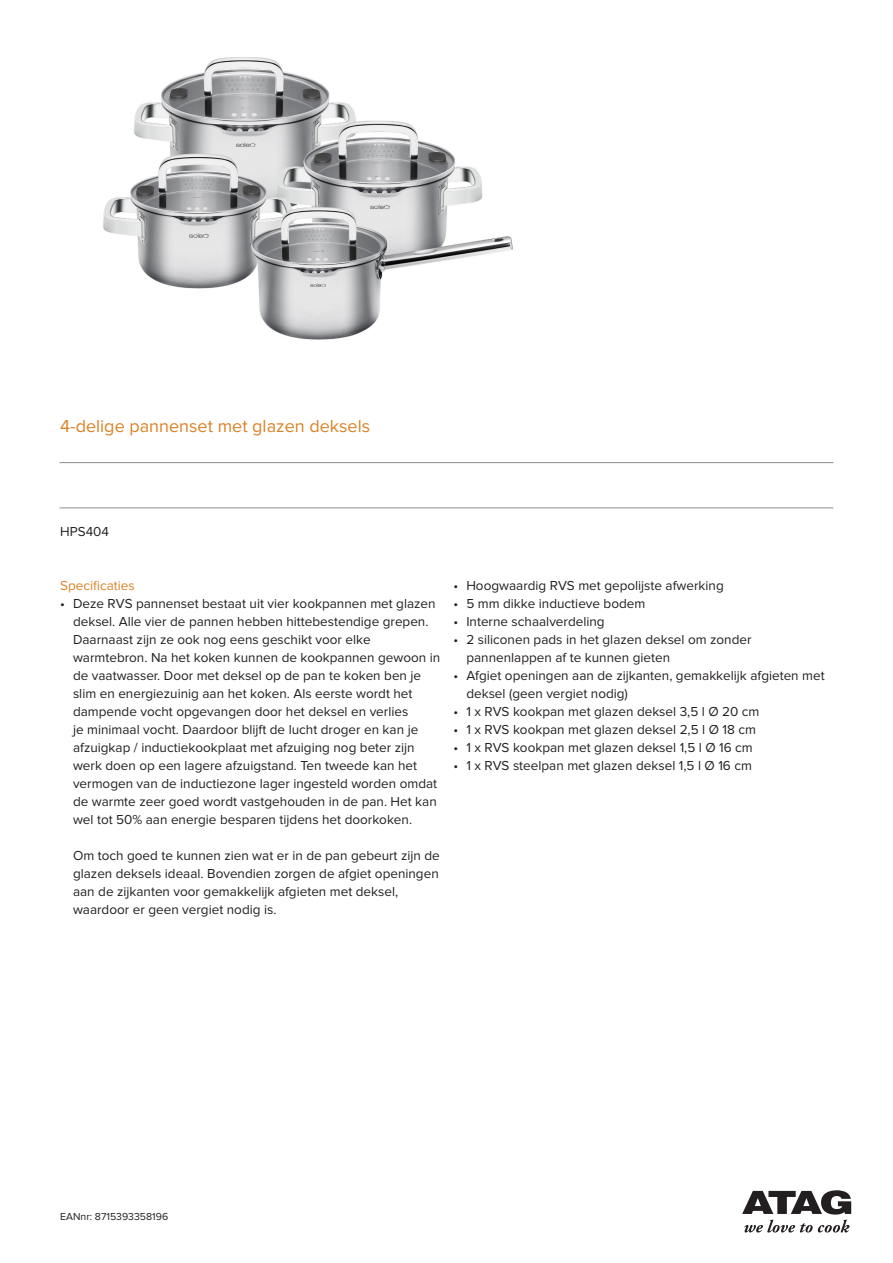
<style>
.page{position:relative;width:893px;height:1263px;background:#fff}
.page>*{position:absolute;margin:0;border:0;box-sizing:border-box;transform-origin:0 0}
.Productnaam{font:18px "Proxima Nova";color:#db8225}
.type_overzicht{font:13.5px/18px "Proxima Nova";color:#231f20}
.producttekst_tussenk{font:13.5px "Proxima Nova";color:#db8225}
.EANnr{font:10.5px "Proxima Nova";color:#231f20}
</style>
<div class="page">
<hr style="left:60px;top:462px;width:773px;height:1px;background:#8a8c8f">
<hr style="left:60px;top:508px;width:773px;height:1px;background:#8a8c8f">
<svg style="left:744px;top:1220px;width:105px;height:12px"></svg>
<svg style="left:742px;top:1190px;width:109px;height:24px"></svg>
<img style="left:103px;top:57px;width:410px;height:283px">
<p class="Productnaam" style="left:60px;top:418px;width:311px">4-delige pannenset met glazen deksels</p>
<p class="type_overzicht" style="left:60px;top:523px;width:50px">HPS404</p>
<p class="producttekst_tussenk" style="left:60px;top:579px;width:76px">Specificaties</p>
<p class="type_overzicht" style="left:73px;top:595px;width:369px;text-indent:-13px">• Deze RVS pannenset bestaat uit vier kookpannen met glazen deksel. Alle vier de pannen hebben hittebestendige grepen.<br>Daarnaast zijn ze ook nog eens geschikt voor elke warmtebron. Na het koken kunnen de kookpannen gewoon in de vaatwasser. Door met deksel op de pan te koken ben je slim en energiezuinig aan het koken. Als eerste wordt het dampende vocht opgevangen door het deksel en verlies<br>je minimaal vocht. Daardoor blijft de lucht droger en kan je afzuigkap / inductiekookplaat met afzuiging nog beter zijn werk doen op een lagere afzuigstand. Ten tweede kan het vermogen van de inductiezone lager ingesteld worden omdat de warmte zeer goed wordt vastgehouden in de pan. Het kan wel tot 50% aan energie besparen tijdens het doorkoken.</p>
<p class="type_overzicht" style="left:73px;top:847px;width:368px">Om toch goed te kunnen zien wat er in de pan gebeurt zijn de glazen deksels ideaal. Bovendien zorgen de afgiet openingen aan de zijkanten voor gemakkelijk afgieten met deksel, waardoor er geen vergiet nodig is.</p>
<p class="type_overzicht" style="left:454px;top:577px;width:272px">• Hoogwaardig RVS met gepolijste afwerking</p>
<p class="type_overzicht" style="left:454px;top:595px;width:193px">• 5 mm dikke inductieve bodem</p>
<p class="type_overzicht" style="left:454px;top:613px;width:153px">• Interne schaalverdeling</p>
<p class="type_overzicht" style="left:466px;top:631px;width:287px;text-indent:-13px">• 2 siliconen pads in het glazen deksel om zonder pannenlappen af te kunnen gieten</p>
<p class="type_overzicht" style="left:466px;top:667px;width:360px;text-indent:-13px">• Afgiet openingen aan de zijkanten, gemakkelijk afgieten met deksel (geen vergiet nodig)</p>
<p class="type_overzicht" style="left:454px;top:703px;width:307px">• 1 x RVS kookpan met glazen deksel 3,5 l Ø 20 cm</p>
<p class="type_overzicht" style="left:454px;top:721px;width:304px">• 1 x RVS kookpan met glazen deksel 2,5 l Ø 18 cm</p>
<p class="type_overzicht" style="left:454px;top:739px;width:301px">• 1 x RVS kookpan met glazen deksel 1,5 l Ø 16 cm</p>
<p class="type_overzicht" style="left:454px;top:757px;width:300px">• 1 x RVS steelpan met glazen deksel 1,5 l Ø 16 cm</p>
<p class="EANnr" style="left:60px;top:1212px;width:109px">EANnr: 8715393358196</p>
</div>
